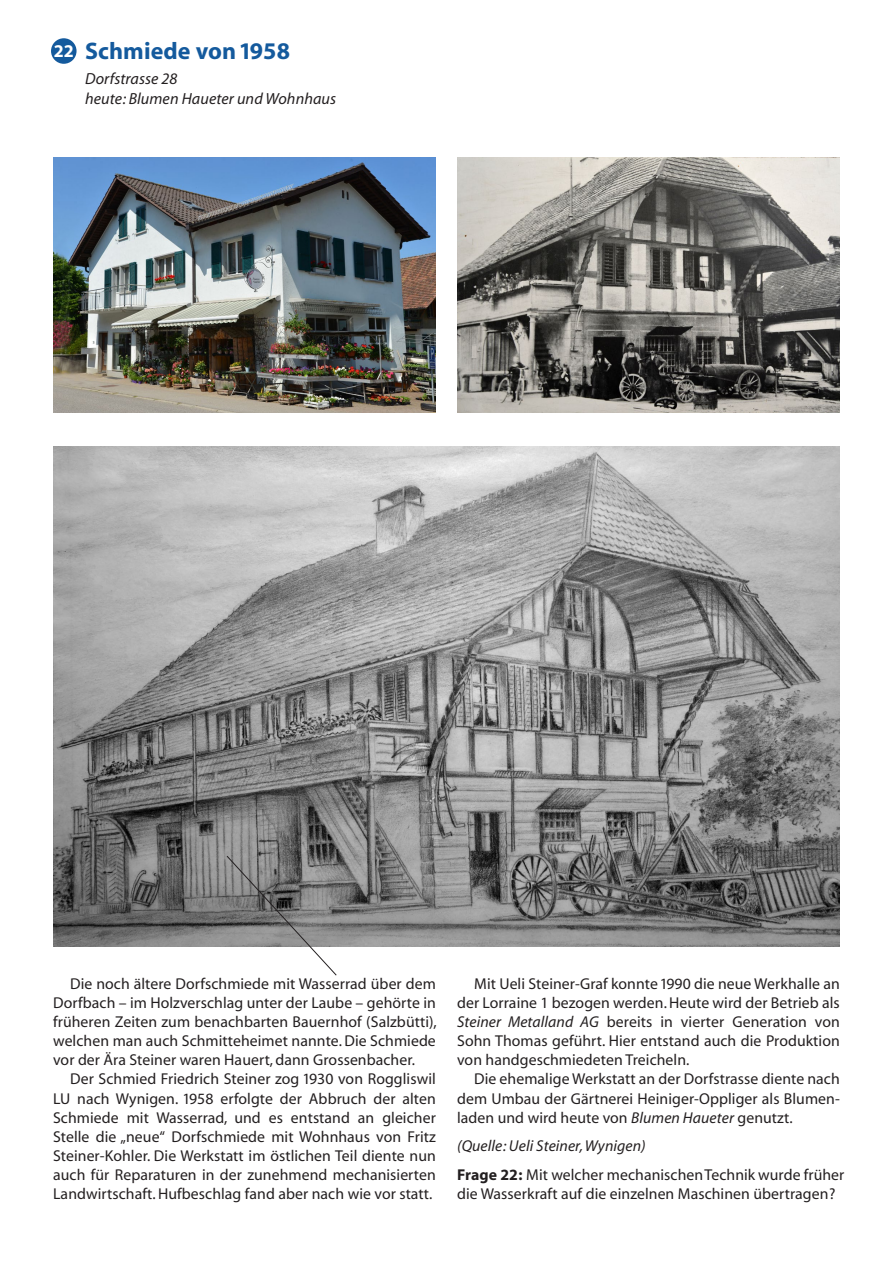
<style>
.page{position:relative;width:893px;height:1263px;background:#fff}
.page>*{position:absolute;margin:0;border:0;box-sizing:border-box;transform-origin:0 0}
.t1{font:700 24px "Myriad";letter-spacing:.005em;color:#145a9d}
.t2{font:700 18px "Myriad";color:#fff}
.t3{font:italic 16.2px/19px "Myriad";letter-spacing:.005em;color:#231f20}
.t4{font:15.75px/19px "Myriad";letter-spacing:.005em;color:#231f20;text-align:justify}
.s1{font-style:italic}
.s2{font-weight:700}
</style>
<div class="page">
<div style="left:51px;top:38px;width:26px;height:26px;background:#145a9d;border-radius:50%"></div>
<img style="left:53px;top:157px;width:383px;height:255px">
<img style="left:457px;top:157px;width:383px;height:255px">
<img style="left:53px;top:446px;width:787px;height:500px">
<svg style="left:226px;top:855px;width:111px;height:121px"></svg>
<p class="t2" style="left:54px;top:41px;width:22px">22</p>
<h1 class="t1" style="left:85px;top:39px;width:206px">Schmiede von 1958</h1>
<p class="t3" style="left:85px;top:70px;width:253px">Dorfstrasse 28<br>heute: Blumen Haueter und Wohnhaus</p>
<p class="t4" style="left:53px;top:975px;width:385px;text-indent:17px">Die noch ältere Dorfschmiede mit Wasserrad über dem Dorfbach – im Holzverschlag unter der Laube – gehörte in früheren Zeiten zum benachbarten Bauernhof (Salzbütti), welchen man auch Schmitteheimet nannte. Die Schmiede vor der Ära Steiner waren Hauert, dann Grossenbacher.</p>
<p class="t4" style="left:53px;top:1070px;width:384px;text-indent:17px">Der Schmied Friedrich Steiner zog 1930 von Roggliswil LU nach Wynigen. 1958 erfolgte der Abbruch der alten Schmiede mit Wasserrad, und es entstand an gleicher Stelle die „neue“ Dorfschmiede mit Wohnhaus von Fritz Steiner-Kohler. Die Werkstatt im östlichen Teil diente nun auch für Reparaturen in der zunehmend mechanisierten Landwirtschaft. Hufbeschlag fand aber nach wie vor statt.</p>
<p class="t4" style="left:457px;top:975px;width:384px;text-indent:17px">Mit Ueli Steiner-Graf konnte 1990 die neue Werkhalle an der Lorraine 1 bezogen werden. Heute wird der Betrieb als <span class="s1">Steiner Metalland AG</span> bereits in vierter Generation von Sohn Thomas geführt. Hier entstand auch die Produktion von handgeschmiedeten Treicheln.</p>
<p class="t4" style="left:457px;top:1070px;width:384px;text-indent:17px">Die ehemalige Werkstatt an der Dorfstrasse diente nach dem Umbau der Gärtnerei Heiniger-Oppliger als Blumen&shy;laden und wird heute von <span class="s1">Blumen Haueter</span> genutzt.</p>
<p class="t4" style="left:457px;top:1132px;width:389px;line-height:28.8px"><span class="s1">(Quelle: Ueli Steiner, Wynigen)<br></span><span class="s2">Frage 22:</span> Mit welcher mechanischen Technik wurde früher</p>
<p class="t4" style="left:457px;top:1185px;width:380px">die Wasserkraft auf die einzelnen Maschinen übertragen?</p>
</div>
